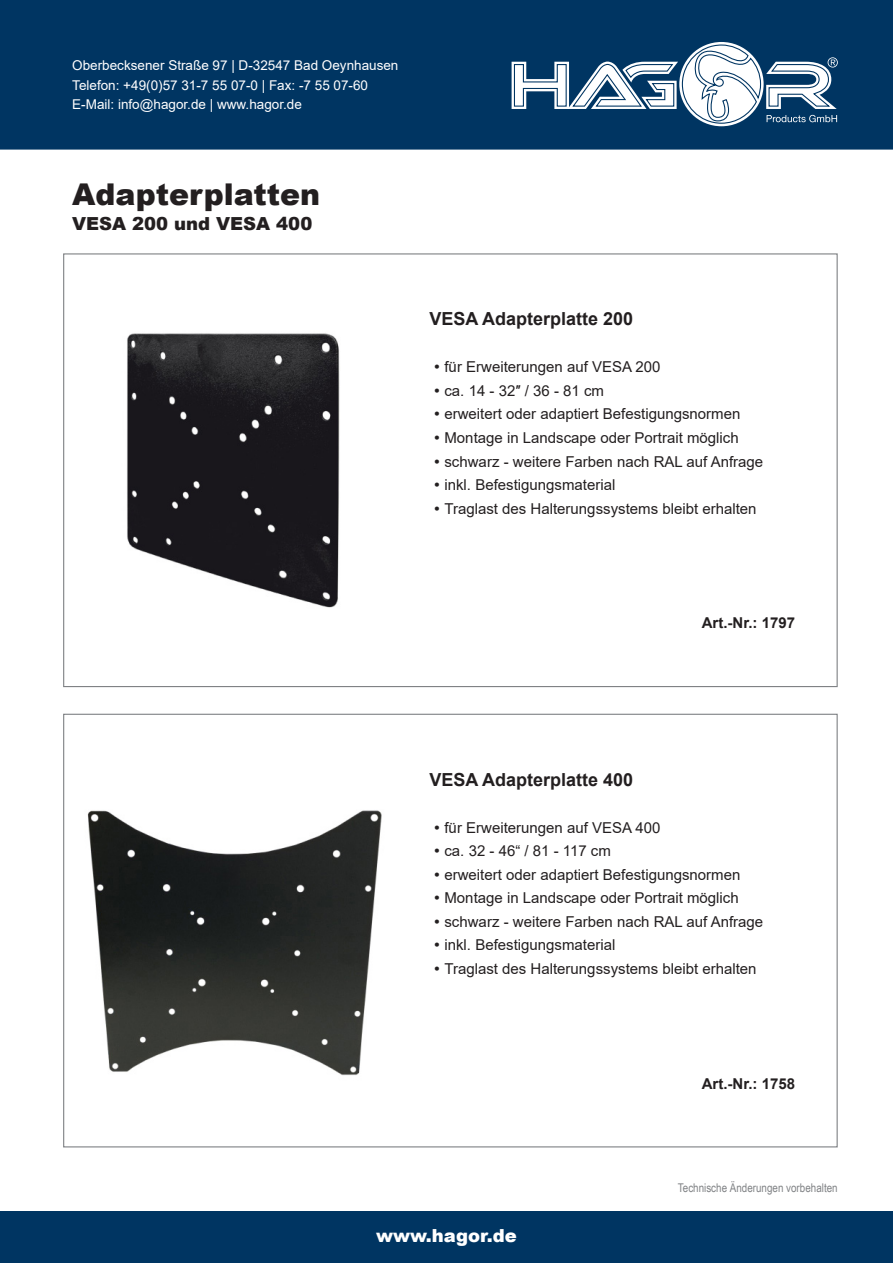
<style>
.page{position:relative;width:893px;height:1263px;background:#fff}
.page>*{position:absolute;margin:0;border:0;box-sizing:border-box;transform-origin:0 0}
.t1{font:900 30px "Arial";color:#231f20}
.t2{font:700 18px "Arial";color:#231f20}
.t3{font:900 18px "Arial";color:#231f20}
.t4{font:900 18px "Arial";color:#fff}
.t5{font:15px/23.5px "Arial";color:#231f20}
.t6{font:700 15px "Arial";color:#231f20}
.t7{font:13.5px/19.5px "Arial";color:#fff}
.t8{font:12px "Arial Narrow";color:#808285}
</style>
<div class="page">
<div style="left:0;top:1212px;width:893px;height:51px;background:#003562"></div>
<div style="left:0;top:0;width:893px;height:150px;background:#003562"></div>
<svg style="left:483px;top:39px;width:376px;height:92px"></svg>
<img style="left:127px;top:333px;width:213px;height:275px">
<img style="left:87px;top:810px;width:295px;height:266px">
<p class="t7" style="left:72px;top:56px;width:328px">Oberbecksener Straße 97 | D-32547 Bad Oeynhausen<br>Telefon: +49(0)57 31-7 55 07-0 | Fax: -7 55 07-60<br>E-Mail: info@hagor.de | www.hagor.de</p>
<h1 class="t1" style="left:72px;top:172px;width:249px">Adapterplatten</h1>
<p class="t3" style="left:72px;top:211px;width:242px">VESA 200 und VESA 400</p>
<p class="t2" style="left:429px;top:306px;width:205px">VESA Adapterplatte 200</p>
<p class="t5" style="left:444px;top:355px;width:320px">für Erweiterungen auf VESA 200<br>ca. 14 - 32″ / 36 - 81 cm<br>erweitert oder adaptiert Befestigungsnormen Montage in Landscape oder Portrait möglich schwarz - weitere Farben nach RAL auf Anfrage inkl. Befestigungsmaterial<br>Traglast des Halterungssystems bleibt erhalten</p>
<p class="t6" style="left:702px;top:612px;width:95px">Art.-Nr.: 1797</p>
<p class="t2" style="left:429px;top:767px;width:205px">VESA Adapterplatte 400</p>
<p class="t5" style="left:444px;top:816px;width:320px">für Erweiterungen auf VESA 400<br>ca. 32 - 46“ / 81 - 117 cm<br>erweitert oder adaptiert Befestigungsnormen Montage in Landscape oder Portrait möglich schwarz - weitere Farben nach RAL auf Anfrage inkl. Befestigungsmaterial<br>Traglast des Halterungssystems bleibt erhalten</p>
<p class="t6" style="left:702px;top:1073px;width:95px">Art.-Nr.: 1758</p>
<p class="t4" style="left:376px;top:1222px;width:142px">www.hagor.de</p>
<p class="t8" style="left:678px;top:1179px;width:161px">Technische Änderungen vorbehalten</p>
</div>
